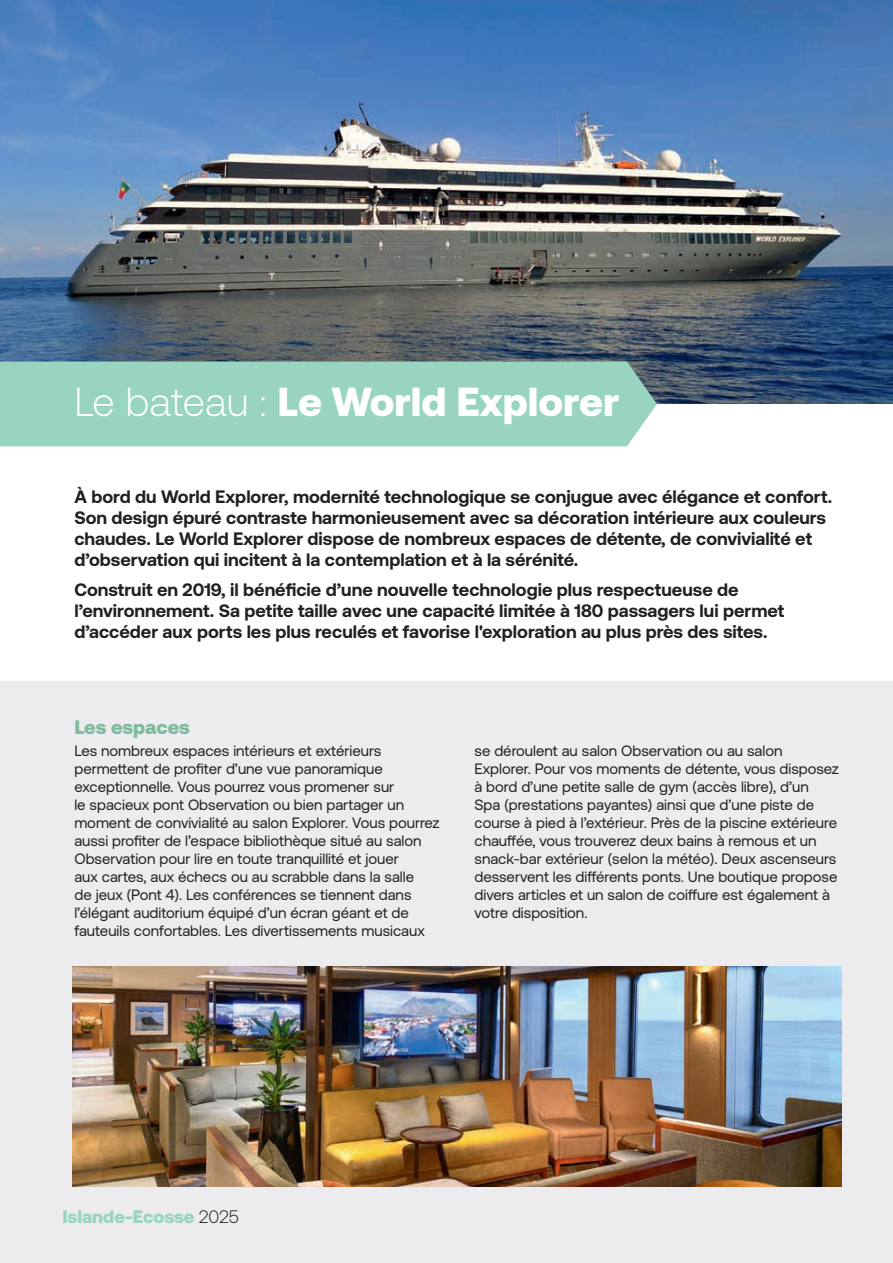
<style>
.page{position:relative;width:893px;height:1263px;background:#fff}
.page>*{position:absolute;margin:0;border:0;box-sizing:border-box;transform-origin:0 0}
.t1{font:900 40.5px "Aeonik";color:#fff}
.t2{font:900 19.5px "Aeonik";letter-spacing:-.005em;color:#7eba9d}
.t3{font:700 18px/21px "Aeonik";color:#231f20}
.t4{font:900 18px "Aeonik";color:#98d4c0}
.t5{font:15px/18px "Aeonik";color:#231f20}
.s1{font-weight:300}
.s2{font-weight:300;color:#231f20}
</style>
<div class="page">
<hr style="left:892px;top:405px;width:1px;height:566px;background:#ececee">
<div style="left:0;top:682px;width:893px;height:581px;background:#ececee"></div>
<img style="left:0;top:0;width:893px;height:404px">
<div style="left:0;top:361px;width:657px;height:85px;background:#98d4c0"></div>
<img style="left:72px;top:967px;width:770px;height:219px">
<h1 class="t1" style="left:74px;top:378px;width:546px"><span class="s1">Le bateau :</span> Le World Explorer</h1>
<p class="t3" style="left:74px;top:486px;width:759px">À bord du World Explorer, modernité technologique se conjugue avec élégance et confort.<br>Son design épuré contraste harmonieusement avec sa décoration intérieure aux couleurs chaudes. Le World Explorer dispose de nombreux espaces de détente, de convivialité et d’observation qui incitent à la contemplation et à la sérénité.</p>
<p class="t3" style="left:74px;top:579px;width:711px">Construit en 2019, il bénéficie d’une nouvelle technologie plus respectueuse de l’environnement. Sa petite taille avec une capacité limitée à 180 passagers lui permet d’accéder aux ports les plus reculés et favorise l'exploration au plus près des sites.</p>
<h2 class="t2" style="left:74px;top:716px;width:117px">Les espaces</h2>
<p class="t5" style="left:74px;top:742px;width:367px">Les nombreux espaces intérieurs et extérieurs permettent de profiter d’une vue panoramique exceptionnelle. Vous pourrez vous promener sur<br>le spacieux pont Observation ou bien partager un moment de convivialité au salon Explorer. Vous pourrez aussi profiter de l’espace bibliothèque situé au salon Observation pour lire en toute tranquillité et jouer<br>aux cartes, aux échecs ou au scrabble dans la salle<br>de jeux (Pont 4). Les conférences se tiennent dans l’élégant auditorium équipé d’un écran géant et de fauteuils confortables. Les divertissements musicaux</p>
<p class="t5" style="left:474px;top:742px;width:366px">se déroulent au salon Observation ou au salon Explorer. Pour vos moments de détente, vous disposez à bord d’une petite salle de gym (accès libre), d’un<br>Spa (prestations payantes) ainsi que d’une piste de course à pied à l’extérieur. Près de la piscine extérieure chauffée, vous trouverez deux bains à remous et un snack-bar extérieur (selon la météo). Deux ascenseurs desservent les différents ponts. Une boutique propose divers articles et un salon de coiffure est également à votre disposition.</p>
<p class="t4" style="left:62px;top:1206px;width:178px">Islande-Ecosse <span class="s2">2025</span></p>
</div>
